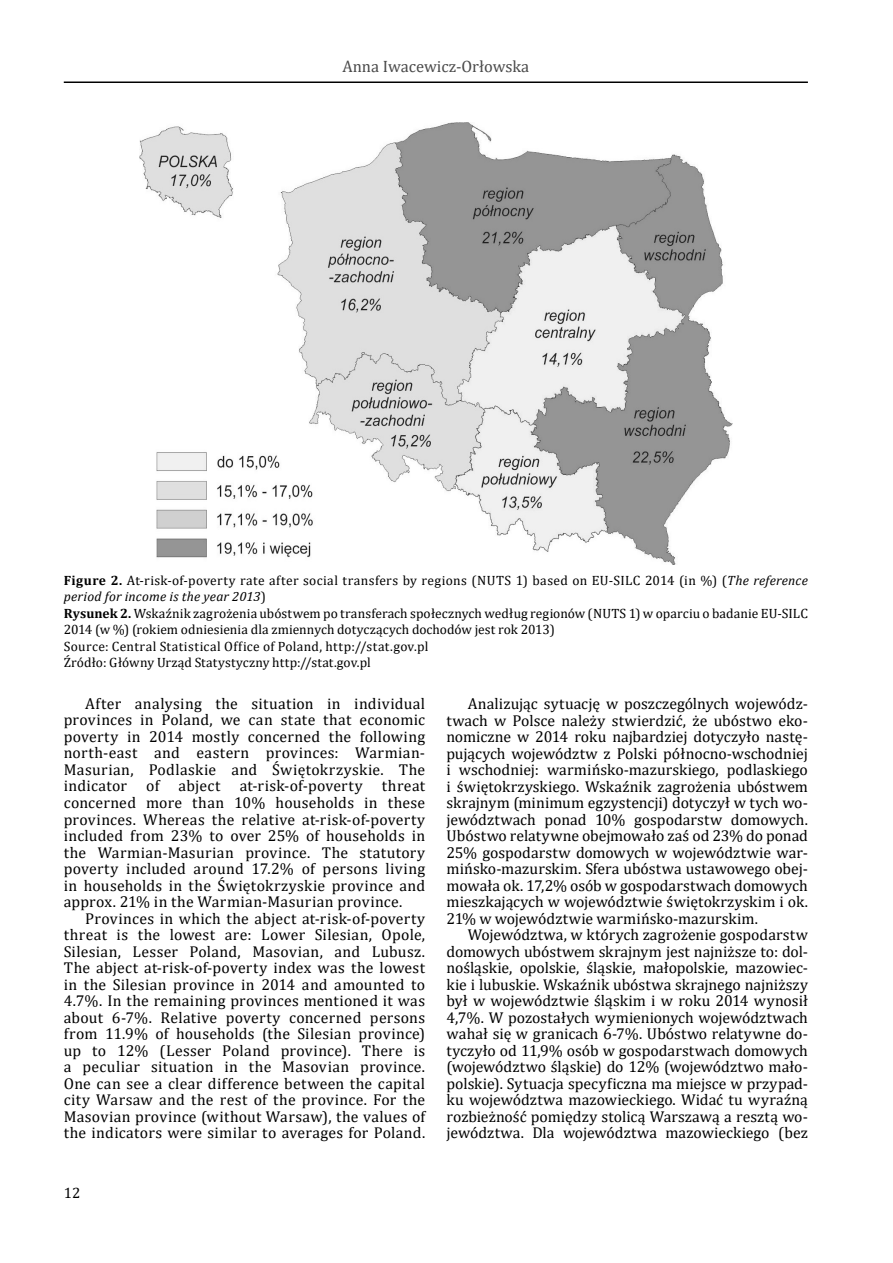
<style>
.page{position:relative;width:893px;height:1263px;background:#fff}
.page>*{position:absolute;margin:0;border:0;box-sizing:border-box;transform-origin:0 0}
.t1{font:16.5px "Cambria";color:#4a4a4a}
.t2{font:15.75px/16.5px "Cambria";letter-spacing:.005em;color:#000;text-align:justify}
.t3{font:15px "Cambria";color:#000}
.t4{font:13.5px/16.5px "Cambria";letter-spacing:.015em;color:#000}
.s1{font-weight:700}
.s2{font-style:italic}
</style>
<div class="page">
<hr style="left:64px;top:81px;width:744px;height:2px;background:#000">
<img style="left:139px;top:123px;width:593px;height:441px">
<p class="t1" style="left:342px;top:57px;width:188px">Anna Iwacewicz-Orłowska</p>
<p class="t4" style="left:64px;top:572px;width:746px"><span class="s1">Figure 2.</span> At-risk-of-poverty rate after social transfers by regions (NUTS 1) based on EU-SILC 2014 (in %) (<span class="s2">The reference period for income is the year 2013</span>)<br><span class="s1">Rysunek 2.</span> Wskaźnik zagrożenia ubóstwem po transferach społecznych według regionów (NUTS 1) w oparciu o badanie EU-SILC 2014 (w %) (rokiem odniesienia dla zmiennych dotyczących dochodów jest rok 2013)<br>Source: Central Statistical Office of Poland, http://stat.gov.pl<br>Źródło: Główny Urząd Statystyczny http://stat.gov.pl</p>
<p class="t2" style="left:64px;top:695px;width:363px;text-indent:21px">After analysing the situation in individual provinces in Poland, we can state that economic poverty in 2014 mostly concerned the following north-east and eastern provinces: Warmian-Masurian, Podlaskie and Świętokrzyskie. The indicator of abject at-risk-of-poverty threat concerned more than 10% households in these provinces. Whereas the relative at-risk-of-poverty included from 23% to over 25% of households in the Warmian-Masurian province. The statutory poverty included around 17.2% of persons living in households in the Świętokrzyskie province and approx. 21% in the Warmian-Masurian province.</p>
<p class="t2" style="left:64px;top:910px;width:363px;text-indent:21px">Provinces in which the abject at-risk-of-poverty threat is the lowest are: Lower Silesian, Opole, Silesian, Lesser Poland, Masovian, and Lubusz.<br>The abject at-risk-of-poverty index was the lowest in the Silesian province in 2014 and amounted to 4.7%. In the remaining provinces mentioned it was about 6-7%. Relative poverty concerned persons from 11.9% of households (the Silesian province) up to 12% (Lesser Poland province). There is a peculiar situation in the Masovian province.<br>One can see a clear difference between the capital city Warsaw and the rest of the province. For the Masovian province (without Warsaw), the values of the indicators were similar to averages for Poland.</p>
<p class="t3" style="left:64px;top:1184px;width:18px">12</p>
<p class="t2" style="left:446px;top:695px;width:363px;text-indent:21px">Analizując sytuację w poszczególnych wojewódz&shy;twach w Polsce należy stwierdzić, że ubóstwo eko&shy;nomiczne w 2014 roku najbardziej dotyczyło nastę&shy;pujących województw z Polski północno-wschodniej i wschodniej: warmińsko-mazurskiego, podlaskiego i świętokrzyskiego. Wskaźnik zagrożenia ubóstwem skrajnym (minimum egzystencji) dotyczył w tych wo&shy;jewództwach ponad 10% gospodarstw domowych.<br>Ubóstwo relatywne obejmowało zaś od 23% do ponad 25% gospodarstw domowych w województwie war&shy;mińsko-mazurskim. Sfera ubóstwa ustawowego obej&shy;mowała ok. 17,2% osób w gospodarstwach domowych mieszkających w województwie świętokrzyskim i ok.<br>21% w województwie warmińsko-mazurskim.</p>
<p class="t2" style="left:446px;top:926px;width:363px;text-indent:21px">Województwa, w których zagrożenie gospodarstw domowych ubóstwem skrajnym jest najniższe to: dol&shy;nośląskie, opolskie, śląskie, małopolskie, mazowiec&shy;kie i lubuskie. Wskaźnik ubóstwa skrajnego najniższy był w województwie śląskim i w roku 2014 wynosił 4,7%. W pozostałych wymienionych województwach wahał się w granicach 6-7%. Ubóstwo relatywne do&shy;tyczyło od 11,9% osób w gospodarstwach domowych (województwo śląskie) do 12% (województwo mało&shy;polskie). Sytuacja specyficzna ma miejsce w przypad&shy;ku województwa mazowieckiego. Widać tu wyraźną rozbieżność pomiędzy stolicą Warszawą a resztą wo&shy;jewództwa. Dla województwa mazowieckiego (bez</p>
</div>
